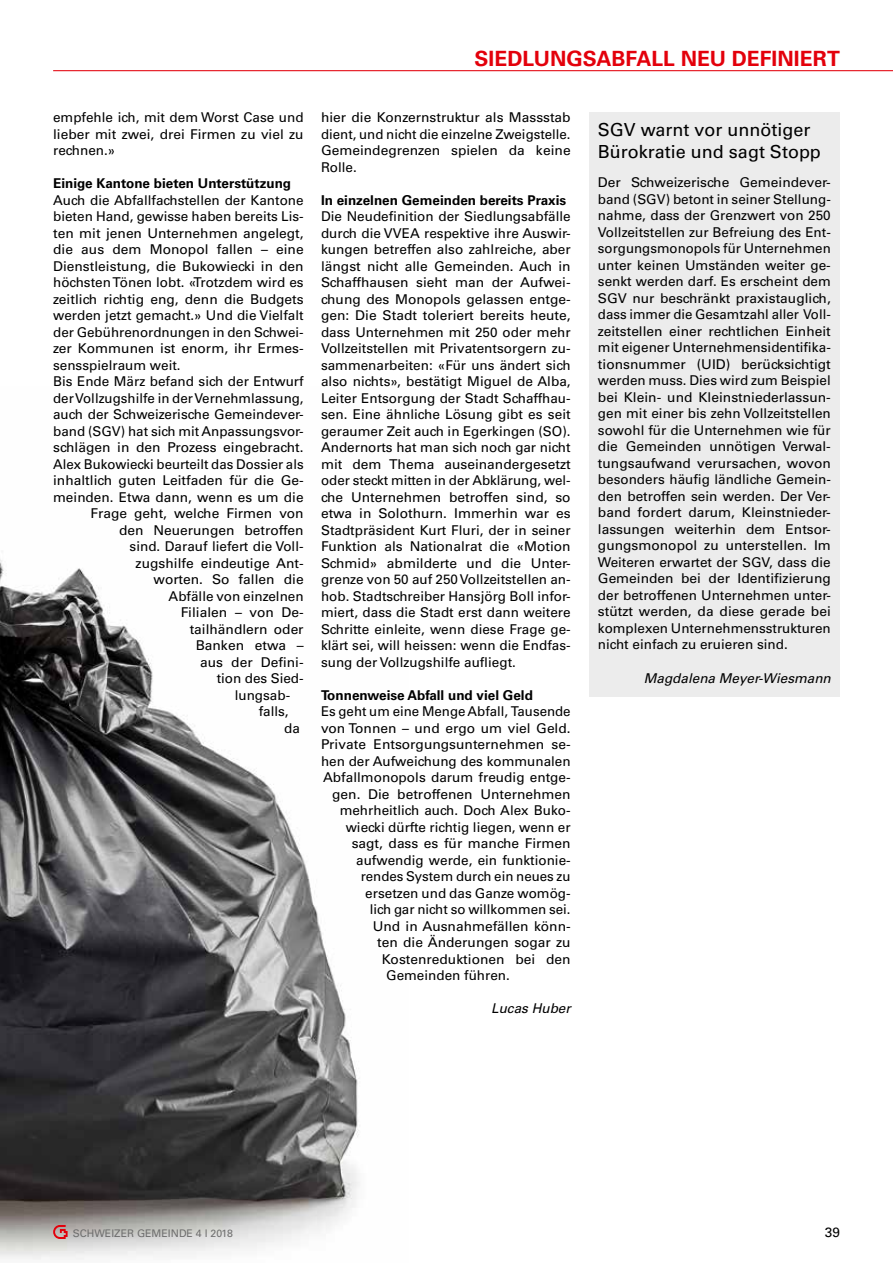
<style>
.page{position:relative;width:893px;height:1263px;background:#fff}
.page>*{position:absolute;margin:0;border:0;box-sizing:border-box;transform-origin:0 0}
.t1{font:700 21px "Univers LT Std";color:#e3000b}
.t2{font:18px/22.5px "Univers LT Std";color:#000}
.t3{font:13.5px/16.5px "Univers LT Std";color:#000;text-align:justify}
.t4{font:700 13.5px "Univers LT Std";color:#000}
.t5{font:italic 13.5px "Univers LT Std";color:#000}
.t6{font:10.5px "Univers LT Std";color:#6e6e6e}
</style>
<div class="page">
<hr style="left:53px;top:70px;width:840px;height:1px;background:#e3000b">
<img style="left:0;top:559px;width:360px;height:701px">
<svg style="left:53px;top:1225px;width:15px;height:14px"></svg>
<div style="left:589px;top:112px;width:251px;height:585px;background:#ececec"></div>
<h1 class="t1" style="left:474px;top:46px;width:367px">SIEDLUNGSABFALL NEU DEFINIERT</h1>
<p class="t3" style="left:53px;top:109px;width:252px">empfehle ich, mit dem Worst Case und lieber mit zwei, drei Firmen zu viel zu rechnen.»</p>
<p class="t4" style="left:53px;top:175px;width:240px">Einige Kantone bieten Unterstützung</p>
<p class="t3" style="left:53px;top:192px;width:252px">Auch die Abfallfachstellen der Kantone</p>
<p class="t3" style="left:53px;top:208px;width:252px">bieten Hand, gewisse haben bereits Lis-</p>
<p class="t3" style="left:53px;top:225px;width:252px">ten mit jenen Unternehmen angelegt,</p>
<p class="t3" style="left:53px;top:241px;width:252px">die aus dem Monopol fallen – eine</p>
<p class="t3" style="left:53px;top:258px;width:252px">Dienstleistung, die Bukowiecki in den</p>
<p class="t3" style="left:53px;top:274px;width:252px">höchsten Tönen lobt. «Trotzdem wird es</p>
<p class="t3" style="left:53px;top:291px;width:252px">zeitlich richtig eng, denn die Budgets</p>
<p class="t3" style="left:53px;top:307px;width:252px">werden jetzt gemacht.» Und die Vielfalt</p>
<p class="t3" style="left:53px;top:324px;width:252px">der Gebührenordnungen in den Schwei-</p>
<p class="t3" style="left:53px;top:340px;width:252px">zer Kommunen ist enorm, ihr Ermes-</p>
<p class="t3" style="left:53px;top:357px;width:129px">sensspielraum weit.</p>
<p class="t3" style="left:53px;top:373px;width:252px">Bis Ende März befand sich der Entwurf</p>
<p class="t3" style="left:53px;top:390px;width:252px">der Vollzugshilfe in der Vernehmlassung,</p>
<p class="t3" style="left:53px;top:406px;width:252px">auch der Schweizerische Gemeindever-</p>
<p class="t3" style="left:53px;top:423px;width:252px">band (SGV) hat sich mit Anpassungsvor-</p>
<p class="t3" style="left:53px;top:439px;width:252px">schlägen in den Prozess eingebracht.</p>
<p class="t3" style="left:53px;top:456px;width:252px">Alex Bukowiecki beurteilt das Dossier als</p>
<p class="t3" style="left:53px;top:472px;width:252px">inhaltlich guten Leitfaden für die Ge-</p>
<p class="t3" style="left:53px;top:489px;width:252px">meinden. Etwa dann, wenn es um die</p>
<p class="t3" style="left:91px;top:505px;width:215px">Frage geht, welche Firmen von</p>
<p class="t3" style="left:119px;top:522px;width:186px">den Neuerungen betroffen</p>
<p class="t3" style="left:130px;top:538px;width:175px">sind. Darauf liefert die Voll-</p>
<p class="t3" style="left:136px;top:555px;width:170px">zugshilfe eindeutige Ant-</p>
<p class="t3" style="left:154px;top:571px;width:151px">worten. So fallen die</p>
<p class="t3" style="left:169px;top:588px;width:136px">Abfälle von einzelnen</p>
<p class="t3" style="left:181px;top:604px;width:125px">Filialen – von De-</p>
<p class="t3" style="left:190px;top:621px;width:116px">tailhändlern oder</p>
<p class="t3" style="left:196px;top:637px;width:109px">Banken etwa –</p>
<p class="t3" style="left:200px;top:654px;width:105px">aus der Defini-</p>
<p class="t3" style="left:217px;top:670px;width:89px">tion des Sied-</p>
<p class="t3" style="left:235px;top:687px;width:57px">lungsab-</p>
<p class="t3" style="left:259px;top:703px;width:32px">falls,</p>
<p class="t3" style="left:284px;top:720px;width:17px">da</p>
<p class="t3" style="left:321px;top:109px;width:251px">hier die Konzernstruktur als Massstab dient, und nicht die einzelne Zweigstelle.<br>Gemeindegrenzen spielen da keine Rolle.</p>
<p class="t4" style="left:321px;top:192px;width:247px">In einzelnen Gemeinden bereits Praxis</p>
<p class="t3" style="left:321px;top:208px;width:251px">Die Neudefinition der Siedlungsabfälle durch die VVEA respektive ihre Auswir&shy;kungen betreffen also zahlreiche, aber längst nicht alle Gemeinden. Auch in Schaffhausen sieht man der Aufwei&shy;chung des Monopols gelassen entge&shy;gen: Die Stadt toleriert bereits heute, dass Unternehmen mit 250 oder mehr Vollzeitstellen mit Privatentsorgern zu&shy;sammenarbeiten: «Für uns ändert sich also nichts», bestätigt Miguel de Alba, Leiter Entsorgung der Stadt Schaffhau&shy;sen. Eine ähnliche Lösung gibt es seit geraumer Zeit auch in Egerkingen (SO).<br>Andernorts hat man sich noch gar nicht mit dem Thema auseinandergesetzt oder steckt mitten in der Abklärung, wel&shy;che Unternehmen betroffen sind, so etwa in Solothurn. Immerhin war es Stadtpräsident Kurt Fluri, der in seiner Funktion als Nationalrat die «Motion Schmid» abmilderte und die Unter&shy;grenze von 50 auf 250 Vollzeitstellen an&shy;hob. Stadtschreiber Hansjörg Boll infor&shy;miert, dass die Stadt erst dann weitere Schritte einleite, wenn diese Frage ge&shy;klärt sei, will heissen: wenn die Endfas&shy;sung der Vollzugshilfe aufliegt.</p>
<p class="t4" style="left:321px;top:687px;width:213px">Tonnenweise Abfall und viel Geld</p>
<p class="t3" style="left:321px;top:703px;width:251px">Es geht um eine Menge Abfall, Tausende</p>
<p class="t3" style="left:321px;top:720px;width:251px">von Tonnen – und ergo um viel Geld.</p>
<p class="t3" style="left:321px;top:736px;width:251px">Private Entsorgungsunternehmen se-</p>
<p class="t3" style="left:321px;top:753px;width:251px">hen der Aufweichung des kommunalen</p>
<p class="t3" style="left:323px;top:769px;width:249px">Abfallmonopols darum freudig entge-</p>
<p class="t3" style="left:332px;top:786px;width:240px">gen. Die betroffenen Unternehmen</p>
<p class="t3" style="left:340px;top:802px;width:232px">mehrheitlich auch. Doch Alex Buko-</p>
<p class="t3" style="left:346px;top:819px;width:227px">wiecki dürfte richtig liegen, wenn er</p>
<p class="t3" style="left:352px;top:835px;width:221px">sagt, dass es für manche Firmen</p>
<p class="t3" style="left:356px;top:852px;width:216px">aufwendig werde, ein funktionie-</p>
<p class="t3" style="left:361px;top:868px;width:211px">rendes System durch ein neues zu</p>
<p class="t3" style="left:365px;top:885px;width:207px">ersetzen und das Ganze womög-</p>
<p class="t3" style="left:370px;top:901px;width:203px">lich gar nicht so willkommen sei.</p>
<p class="t3" style="left:373px;top:918px;width:200px">Und in Ausnahmefällen könn-</p>
<p class="t3" style="left:377px;top:934px;width:195px">ten die Änderungen sogar zu</p>
<p class="t3" style="left:382px;top:951px;width:191px">Kostenreduktionen bei den</p>
<p class="t3" style="left:386px;top:967px;width:125px">Gemeinden führen.</p>
<p class="t5" style="left:491px;top:1000px;width:81px">Lucas Huber</p>
<h2 class="t2" style="left:598px;top:118px;width:225px">SGV warnt vor unnötiger<br>Bürokratie und sagt Stopp</h2>
<p class="t3" style="left:598px;top:174px;width:234px">Der Schweizerische Gemeindever&shy;band (SGV) betont in seiner Stellung&shy;nahme, dass der Grenzwert von 250<br>Vollzeitstellen zur Befreiung des Ent&shy;sorgungsmonopols für Unternehmen unter keinen Umständen weiter ge&shy;senkt werden darf. Es erscheint dem SGV nur beschränkt praxistauglich, dass immer die Gesamtzahl aller Voll&shy;zeitstellen einer rechtlichen Einheit mit eigener Unternehmensidentifika&shy;tionsnummer (UID) berücksichtigt werden muss. Dies wird zum Beispiel bei Klein- und Kleinstniederlassun&shy;gen mit einer bis zehn Vollzeitstellen sowohl für die Unternehmen wie für die Gemeinden unnötigen Verwal&shy;tungsaufwand verursachen, wovon besonders häufig ländliche Gemein&shy;den betroffen sein werden. Der Ver&shy;band fordert darum, Kleinstnieder&shy;lassungen weiterhin dem Entsor&shy;gungsmonopol zu unterstellen. Im Weiteren erwartet der SGV, dass die Gemeinden bei der Identifizierung der betroffenen Unternehmen unter&shy;stützt werden, da diese gerade bei komplexen Unternehmensstrukturen nicht einfach zu eruieren sind.</p>
<p class="t5" style="left:644px;top:670px;width:189px">Magdalena Meyer-Wiesmann</p>
<p class="t6" style="left:73px;top:1227px;width:162px">SCHWEIZER GEMEINDE 4 l 2018</p>
<p class="t3" style="left:825px;top:1224px;width:17px">39</p>
</div>
